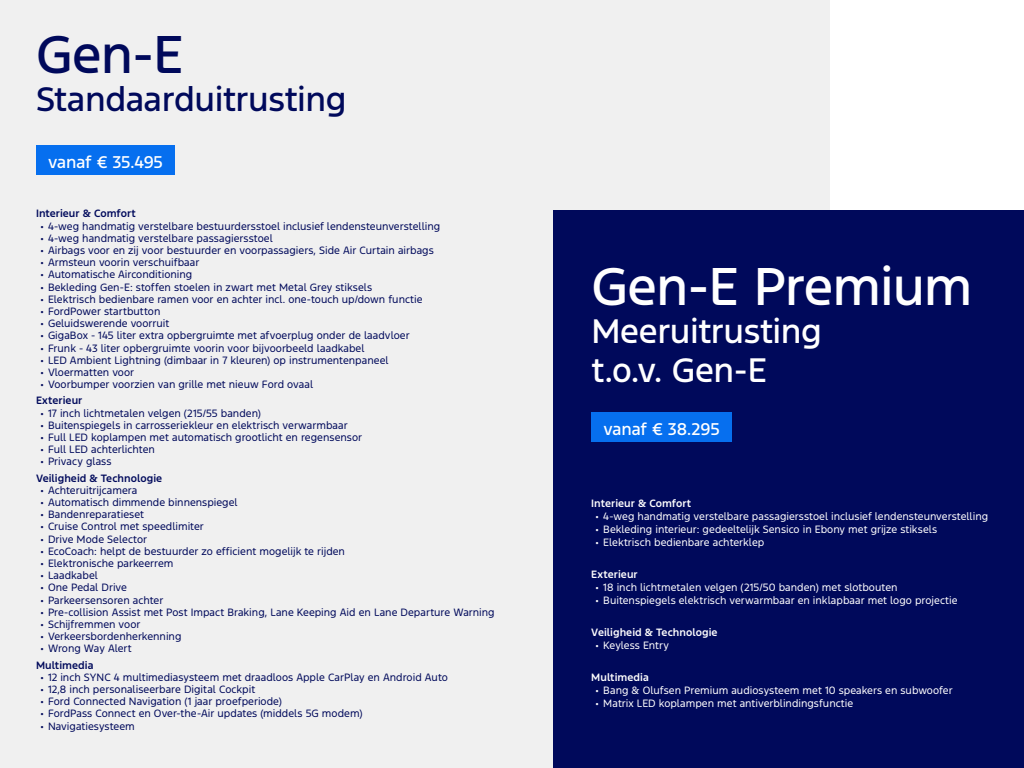
<style>
.page{position:relative;width:1024px;height:768px;background:#fff}
.page>*{position:absolute;margin:0;border:0;box-sizing:border-box;transform-origin:0 0}
.t1{font:500 50px "Ford F1";letter-spacing:-.02em;color:#fff}
.t2{font:500 50px "Ford F1";color:#00095b}
.t3{font:500 32px/38.4px "Ford F1";letter-spacing:-.01em;color:#fff}
.t4{font:500 32px "Ford F1";letter-spacing:-.015em;color:#00095b}
.t5{font:500 16px "Ford F1";letter-spacing:-.01em;color:#fff}
.t6{font:10px "Ford F1";color:#00095b}
.t7{font:10px "Ford F1";color:#fff}
.t8{font:600 10px "Ford F1";letter-spacing:.005em;color:#00095b}
.t9{font:600 10px "Ford F1";letter-spacing:.005em;color:#fff}
</style>
<div class="page">
<div style="left:0;top:0;width:829px;height:768px;background:#f0f0f0"></div>
<div style="left:553px;top:210px;width:471px;height:558px;background:#00095b"></div>
<div style="left:36px;top:146px;width:139px;height:29px;background:#066fef"></div>
<div style="left:591px;top:412px;width:141px;height:30px;background:#066fef"></div>
<h1 class="t2" style="left:36px;top:20px;width:149px">Gen-E</h1>
<h2 class="t4" style="left:36px;top:78px;width:312px">Standaarduitrusting</h2>
<h3 class="t5" style="left:48px;top:151px;width:116px">vanaf € 35.495</h3>
<p class="t8" style="left:36px;top:207px;width:101px">Interieur &amp; Comfort</p>
<p class="t6" style="left:40px;top:219px;width:402px">• 4-weg handmatig verstelbare bestuurdersstoel inclusief lendensteunverstelling</p>
<p class="t6" style="left:40px;top:231px;width:234px">• 4-weg handmatig verstelbare passagiersstoel</p>
<p class="t6" style="left:40px;top:244px;width:395px">• Airbags voor en zij voor bestuurder en voorpassagiers, Side Air Curtain airbags</p>
<p class="t6" style="left:40px;top:256px;width:161px">• Armsteun voorin verschuifbaar</p>
<p class="t6" style="left:40px;top:268px;width:154px">• Automatische Airconditioning</p>
<p class="t6" style="left:40px;top:280px;width:334px">• Bekleding Gen-E: stoffen stoelen in zwart met Metal Grey stiksels</p>
<p class="t6" style="left:40px;top:292px;width:384px">• Elektrisch bedienbare ramen voor en achter incl. one-touch up/down functie</p>
<p class="t6" style="left:40px;top:305px;width:122px">• FordPower startbutton</p>
<p class="t6" style="left:40px;top:317px;width:131px">• Geluidswerende voorruit</p>
<p class="t6" style="left:40px;top:329px;width:371px">• GigaBox - 145 liter extra opbergruimte met afvoerplug onder de laadvloer</p>
<p class="t6" style="left:40px;top:341px;width:326px">• Frunk - 43 liter opbergruimte voorin voor bijvoorbeeld laadkabel</p>
<p class="t6" style="left:40px;top:353px;width:350px">• LED Ambient Lightning (dimbaar in 7 kleuren) op instrumentenpaneel</p>
<p class="t6" style="left:40px;top:366px;width:96px">• Vloermatten voor</p>
<p class="t6" style="left:40px;top:378px;width:275px">• Voorbumper voorzien van grille met nieuw Ford ovaal</p>
<p class="t8" style="left:36px;top:394px;width:48px">Exterieur</p>
<p class="t6" style="left:40px;top:406px;width:222px">• 17 inch lichtmetalen velgen (215/55 banden)</p>
<p class="t6" style="left:40px;top:418px;width:309px">• Buitenspiegels in carrosseriekleur en elektrisch verwarmbaar</p>
<p class="t6" style="left:40px;top:431px;width:324px">• Full LED koplampen met automatisch grootlicht en regensensor</p>
<p class="t6" style="left:40px;top:443px;width:116px">• Full LED achterlichten</p>
<p class="t6" style="left:40px;top:455px;width:73px">• Privacy glass</p>
<p class="t8" style="left:36px;top:471px;width:128px">Veiligheid &amp; Technologie</p>
<p class="t6" style="left:40px;top:483px;width:99px">• Achteruitrijcamera</p>
<p class="t6" style="left:40px;top:496px;width:199px">• Automatisch dimmende binnenspiegel</p>
<p class="t6" style="left:40px;top:508px;width:106px">• Bandenreparatieset</p>
<p class="t6" style="left:40px;top:520px;width:165px">• Cruise Control met speedlimiter</p>
<p class="t6" style="left:40px;top:532px;width:109px">• Drive Mode Selector</p>
<p class="t6" style="left:40px;top:544px;width:307px">• EcoCoach: helpt de bestuurder zo efficient mogelijk te rijden</p>
<p class="t6" style="left:40px;top:557px;width:135px">• Elektronische parkeerrem</p>
<p class="t6" style="left:40px;top:569px;width:59px">• Laadkabel</p>
<p class="t6" style="left:40px;top:581px;width:88px">• One Pedal Drive</p>
<p class="t6" style="left:40px;top:593px;width:125px">• Parkeersensoren achter</p>
<p class="t6" style="left:40px;top:605px;width:456px">• Pre-collision Assist met Post Impact Braking, Lane Keeping Aid en Lane Departure Warning</p>
<p class="t6" style="left:40px;top:618px;width:102px">• Schijfremmen voor</p>
<p class="t6" style="left:40px;top:630px;width:143px">• Verkeersbordenherkenning</p>
<p class="t6" style="left:40px;top:642px;width:93px">• Wrong Way Alert</p>
<p class="t8" style="left:36px;top:658px;width:59px">Multimedia</p>
<p class="t6" style="left:40px;top:670px;width:409px">• 12 inch SYNC 4 multimediasysteem met draadloos Apple CarPlay en Android Auto</p>
<p class="t6" style="left:40px;top:683px;width:217px">• 12,8 inch personaliseerbare Digital Cockpit</p>
<p class="t6" style="left:40px;top:695px;width:243px">• Ford Connected Navigation (1 jaar proefperiode)</p>
<p class="t6" style="left:40px;top:707px;width:324px">• FordPass Connect en Over-the-Air updates (middels 5G modem)</p>
<p class="t6" style="left:40px;top:719px;width:96px">• Navigatiesysteem</p>
<h1 class="t1" style="left:591px;top:252px;width:383px">Gen-E Premium</h1>
<h2 class="t3" style="left:591px;top:314px;width:232px">Meeruitrusting t.o.v. Gen-E</h2>
<h3 class="t5" style="left:603px;top:418px;width:118px">vanaf € 38.295</h3>
<p class="t9" style="left:591px;top:497px;width:101px">Interieur &amp; Comfort</p>
<p class="t7" style="left:595px;top:510px;width:394px">• 4-weg handmatig verstelbare passagiersstoel inclusief lendensteunverstelling</p>
<p class="t7" style="left:595px;top:523px;width:343px">• Bekleding interieur: gedeeltelijk Sensico in Ebony met grijze stiksels</p>
<p class="t7" style="left:595px;top:536px;width:171px">• Elektrisch bedienbare achterklep</p>
<p class="t9" style="left:591px;top:568px;width:48px">Exterieur</p>
<p class="t7" style="left:595px;top:581px;width:304px">• 18 inch lichtmetalen velgen (215/50 banden) met slotbouten</p>
<p class="t7" style="left:595px;top:594px;width:364px">• Buitenspiegels elektrisch verwarmbaar en inklapbaar met logo projectie</p>
<p class="t9" style="left:591px;top:626px;width:128px">Veiligheid &amp; Technologie</p>
<p class="t7" style="left:595px;top:639px;width:75px">• Keyless Entry</p>
<p class="t9" style="left:591px;top:671px;width:59px">Multimedia</p>
<p class="t7" style="left:595px;top:684px;width:359px">• Bang &amp; Olufsen Premium audiosysteem met 10 speakers en subwoofer</p>
<p class="t7" style="left:595px;top:697px;width:259px">• Matrix LED koplampen met antiverblindingsfunctie</p>
</div>
